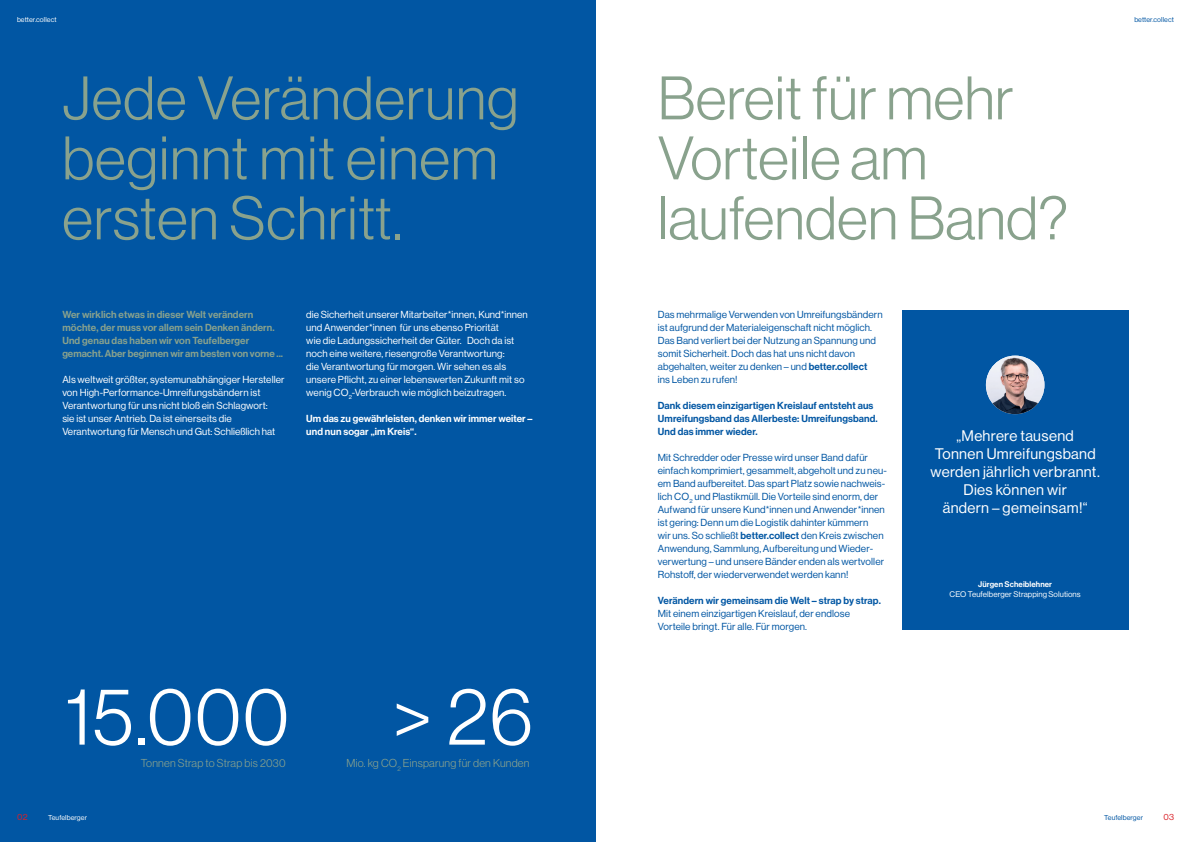
<style>
.page{position:relative;width:1191px;height:842px;background:#fff}
.page>*{position:absolute;margin:0;border:0;box-sizing:border-box;transform-origin:0 0}
.t1{font:80px "N Haas Grotesk DS Pro 45 Lt";letter-spacing:.015em;color:#fff}
.t2{font:60px/60px "N Haas Grotesk DS Pro 45 Lt";letter-spacing:.005em;color:#89a28d}
.t3{font:15px/18px "N Haas Grotesk DS Pro 55 Rg";letter-spacing:.02em;color:#fff;text-align:center}
.t4{font:11.2px "N Haas Grotesk DS Pro 45 Lt";letter-spacing:.02em;color:#89a28d}
.t5{font:10px/13px "N Haas Grotesk DS Pro 55 Rg";letter-spacing:.01em;color:#0156a3}
.t6{font:10px/13px "N Haas Grotesk DS Pro 55 Rg";letter-spacing:.01em;color:#fff}
.t7{font:10px/13px "N Haas Grotesk DS Pro 65 Md";letter-spacing:.01em;color:#89a28d}
.t8{font:10px/13px "N Haas Grotesk DS Pro 65 Md";letter-spacing:.01em;color:#0156a3}
.t9{font:10px/13px "N Haas Grotesk DS Pro 65 Md";letter-spacing:.005em;color:#fff}
.t10{font:8.8px "N Haas Grotesk DS Pro 55 Rg";color:#da2128}
.t11{font:8px "N Haas Grotesk DS Pro 55 Rg";letter-spacing:.01em;color:#fff}
.t12{font:8px "N Haas Grotesk DS Pro 65 Md";letter-spacing:.01em;color:#fff}
.t13{font:7px "N Haas Grotesk DS Pro 55 Rg";letter-spacing:.015em;color:#0156a3}
.t14{font:7px "N Haas Grotesk DS Pro 55 Rg";letter-spacing:.015em;color:#fff}
.s1{font-family:"N Haas Grotesk DS Pro 65 Md"}
</style>
<div class="page">
<div style="left:0;top:0;width:595px;height:842px;background:#0156a3"></div>
<div style="left:901px;top:310px;width:227px;height:320px;background:#0156a3"></div>
<img style="left:986px;top:356px;width:58px;height:58px;border-radius:29px">
<p class="t14" style="left:17px;top:16px;width:41px">better.collect</p>
<h2 class="t2" style="left:62px;top:68px;width:458px">Jede Veränderung beginnt mit einem ersten Schritt.</h2>
<p class="t7" style="left:62px;top:308px;width:222px">Wer wirklich etwas in dieser Welt verändern möchte, der muss vor allem sein Denken ändern.<br>Und genau das haben wir von Teufelberger gemacht. Aber beginnen wir am besten von vorne ...</p>
<p class="t6" style="left:62px;top:373px;width:224px">Als weltweit größter, systemunabhängiger Hersteller von High-Performance-Umreifungsbändern ist Verantwortung für uns nicht bloß ein Schlagwort:<br>sie ist unser Antrieb. Da ist einerseits die Verantwortung für Mensch und Gut: Schließlich hat</p>
<p class="t6" style="left:306px;top:308px;width:223px">die Sicherheit unserer Mitarbeiter*innen, Kund*innen und Anwender*innen für uns ebenso Priorität<br>wie die Ladungssicherheit der Güter. Doch da ist noch eine weitere, riesengroße Verantwortung:<br>die Verantwortung für morgen. Wir sehen es als unsere Pflicht, zu einer lebenswerten Zukunft mit so wenig CO<sub>2</sub>-Verbrauch wie möglich beizutragen.</p>
<p class="t9" style="left:306px;top:412px;width:228px">Um das zu gewährleisten, denken wir immer weiter – und nun sogar „im Kreis“.</p>
<h1 class="t1" style="left:65px;top:671px;width:225px">15.000</h1>
<h1 class="t1" style="left:392px;top:671px;width:142px">&gt; 26</h1>
<p class="t4" style="left:141px;top:756px;width:146px">Tonnen Strap to Strap bis 2030</p>
<p class="t4" style="left:346px;top:756px;width:184px">Mio. kg CO<sub>2</sub> Einsparung für den Kunden</p>
<p class="t10" style="left:17px;top:812px;width:12px">02</p>
<p class="t14" style="left:48px;top:814px;width:40px">Teufelberger</p>
<h2 class="t2" style="left:658px;top:68px;width:412px">Bereit für mehr<br>Vorteile am laufenden Band?</h2>
<p class="t5" style="left:658px;top:308px;width:226px">Das mehrmalige Verwenden von Umreifungsbändern ist aufgrund der Materialeigenschaft nicht möglich.<br>Das Band verliert bei der Nutzung an Spannung und somit Sicherheit. Doch das hat uns nicht davon abgehalten, weiter zu denken – und <span class="s1">better.collect<br></span>ins Leben zu rufen!</p>
<p class="t8" style="left:658px;top:399px;width:221px">Dank diesem einzigartigen Kreislauf entsteht aus<br>Umreifungsband das Allerbeste: Umreifungsband.<br>Und das immer wieder.</p>
<p class="t5" style="left:658px;top:451px;width:230px">Mit Schredder oder Presse wird unser Band dafür einfach komprimiert, gesammelt, abgeholt und zu neu&shy;em Band aufbereitet. Das spart Platz sowie nachweis&shy;lich CO<sub>2</sub> und Plastikmüll. Die Vorteile sind enorm, der Aufwand für unsere Kund*innen und Anwender*innen ist gering: Denn um die Logistik dahinter kümmern<br>wir uns. So schließt <span class="s1">better.collect</span> den Kreis zwischen Anwendung, Sammlung, Aufbereitung und Wieder&shy;verwertung – und unsere Bänder enden als wertvoller Rohstoff, der wiederverwendet werden kann!</p>
<p class="t8" style="left:658px;top:594px;width:224px">Verändern wir gemeinsam die Welt – strap by strap.</p>
<p class="t5" style="left:658px;top:607px;width:194px">Mit einem einzigartigen Kreislauf, der endlose<br>Vorteile bringt. Für alle. Für morgen.</p>
<h3 class="t3" style="left:930px;top:427px;width:171px">„Mehrere tausend<br>Tonnen Umreifungsband werden jährlich verbrannt.<br>Dies können wir<br>ändern – gemeinsam!“</h3>
<p class="t12" style="left:978px;top:579px;width:75px">Jürgen Scheiblehner</p>
<p class="t11" style="left:949px;top:589px;width:133px">CEO Teufelberger Strapping Solutions</p>
<p class="t13" style="left:1134px;top:16px;width:41px">better.collect</p>
<p class="t13" style="left:1104px;top:814px;width:40px">Teufelberger</p>
<p class="t10" style="left:1163px;top:812px;width:12px">03</p>
</div>
